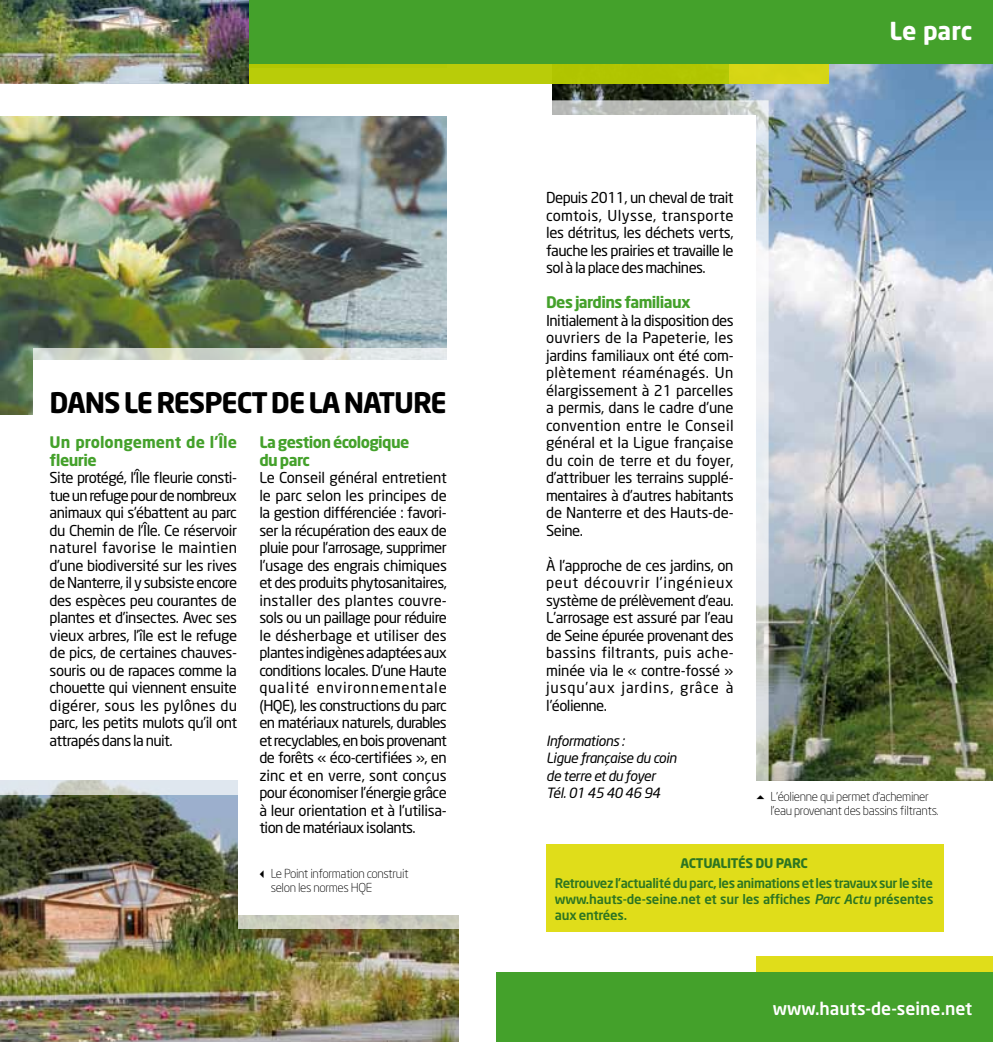
<style>
.page{position:relative;width:993px;height:1042px;background:#fff}
.page>*{position:absolute;margin:0;border:0;box-sizing:border-box;transform-origin:0 0}
.t1{font:700 28px "Neo Sans";letter-spacing:-.04em;color:#000}
.t2{font:700 24.5px "Neo Sans";color:#fff}
.t3{font:500 17.5px "Neo Sans";color:#fff}
.t4{font:700 15.75px/17.5px "Neo Sans";letter-spacing:-.04em;color:#44a12b}
.t5{font:700 15.75px/17.5px "Neo Sans";color:#44a12b}
.t6{font:14.88px/17.5px "Neo Sans";letter-spacing:-.035em;color:#000;text-align:justify}
.t7{font:italic 14px/17.5px "Neo Sans";letter-spacing:-.03em;color:#000}
.t8{font:500 13.12px/15.8px "Neo Sans";letter-spacing:-.015em;color:#2c7522;text-align:justify}
.t9{font:700 13.12px "Neo Sans";letter-spacing:-.02em;color:#2c7522}
.t10{font:300 12.25px/14px "Neo Sans";letter-spacing:-.03em;color:#000}
.s1{font-style:italic}
</style>
<div class="page">
<div style="left:755px;top:956px;width:237px;height:17px;background:#e0dd1a"></div>
<img style="left:552px;top:63px;width:440px;height:717px">
<img style="left:0;top:794px;width:458px;height:248px">
<img style="left:0;top:116px;width:446px;height:298px">
<div style="left:33px;top:360px;width:426px;height:161px;background:#fff"></div>
<div style="left:238px;top:476px;width:308px;height:439px;background:#fff"></div>
<div style="left:546px;top:844px;width:397px;height:88px;background:#e0dd1a"></div>
<div style="left:728px;top:63px;width:100px;height:20px;background:#d6d515"></div>
<div style="left:0;top:0;width:728px;height:83px;background:#b9cc09"></div>
<div style="left:0;top:0;width:992px;height:63px;background:#44a12b"></div>
<svg style="left:0;top:780px;width:238px;height:14px;background:#d9dfe1"></svg>
<svg style="left:238px;top:915px;width:221px;height:13px;background:#c9cabc"></svg>
<svg style="left:33px;top:348px;width:414px;height:12px;background:#d6dbd3"></svg>
<div style="left:496px;top:973px;width:496px;height:69px;background:#44a12b"></div>
<svg style="left:552px;top:100px;width:216px;height:681px"></svg>
<img style="left:0;top:0;width:248px;height:83px">
<h1 class="t1" style="left:50px;top:385px;width:398px">Dans le respect de la nature</h1>
<p class="t5" style="left:50px;top:433px;width:189px">Un prolongement de l’Île fleurie</p>
<p class="t6" style="left:50px;top:469px;width:189px">Site protégé, l’Île fleurie consti&shy;tue un refuge pour de nombreux animaux qui s’ébattent au parc du Chemin de l’Île. Ce réservoir naturel favorise le maintien d’une biodiversité sur les rives de Nanterre, il y subsiste encore des espèces peu courantes de plantes et d’insectes. Avec ses vieux arbres, l’île est le refuge de pics, de certaines chauves&shy;souris ou de rapaces comme la chouette qui viennent ensuite digérer, sous les pylônes du parc, les petits mulots qu’il ont attrapés dans la nuit.</p>
<p class="t4" style="left:259px;top:433px;width:151px">La gestion écologique du parc</p>
<p class="t6" style="left:259px;top:469px;width:189px">Le Conseil général entretient le parc selon les principes de la gestion différenciée : favori&shy;ser la récupération des eaux de pluie pour l’arrosage, supprimer l’usage des engrais chimiques et des produits phytosanitaires, installer des plantes couvre&shy;sols ou un paillage pour réduire le désherbage et utiliser des plantes indigènes adaptées aux conditions locales. D’une Haute qualité environnementale (HQE), les constructions du parc en matériaux naturels, durables et recyclables, en bois provenant de forêts « éco-certifiées », en zinc et en verre, sont conçus pour économiser l’énergie grâce à leur orientation et à l’utilisa&shy;tion de matériaux isolants.</p>
<p class="t10" style="left:270px;top:866px;width:139px;text-indent:-14px">✓ Le Point information construit selon les normes HQE</p>
<h2 class="t2" style="left:889px;top:15px;width:84px">Le parc</h2>
<p class="t6" style="left:546px;top:189px;width:189px">Depuis 2011, un cheval de trait comtois, Ulysse, transporte les détritus, les déchets verts, fauche les prairies et travaille le sol à la place des machines.</p>
<p class="t4" style="left:546px;top:293px;width:146px">Des jardins familiaux</p>
<p class="t6" style="left:546px;top:311px;width:189px">Initialement à la disposition des ouvriers de la Papeterie, les jardins familiaux ont été com&shy;plètement réaménagés. Un élargissement à 21 parcelles a permis, dans le cadre d’une convention entre le Conseil général et la Ligue française du coin de terre et du foyer, d’attribuer les terrains supplé&shy;mentaires à d’autres habitants de Nanterre et des Hauts-de-Seine.</p>
<p class="t6" style="left:546px;top:556px;width:189px">À l’approche de ces jardins, on peut découvrir l’ingénieux système de prélèvement d’eau.<br>L’arrosage est assuré par l’eau de Seine épurée provenant des bassins filtrants, puis ache&shy;minée via le « contre-fossé » jusqu’aux jardins, grâce à l’éolienne.</p>
<p class="t7" style="left:546px;top:731px;width:132px">Informations :<br>Ligue française du coin de terre et du foyer<br>Tél. 01 45 40 46 94</p>
<p class="t10" style="left:770px;top:789px;width:170px">L’éolienne qui permet d’acheminer l’eau provenant des bassins filtrants.</p>
<p class="t9" style="left:680px;top:854px;width:127px">Actualités du parc</p>
<p class="t8" style="left:554px;top:875px;width:380px">Retrouvez l’actualité du parc, les animations et les travaux sur le site www.hauts-de-seine.net et sur les affiches <span class="s1">Parc Actu</span> présentes aux entrées.</p>
<p class="t3" style="left:772px;top:997px;width:201px">www.hauts-de-seine.net</p>
</div>
